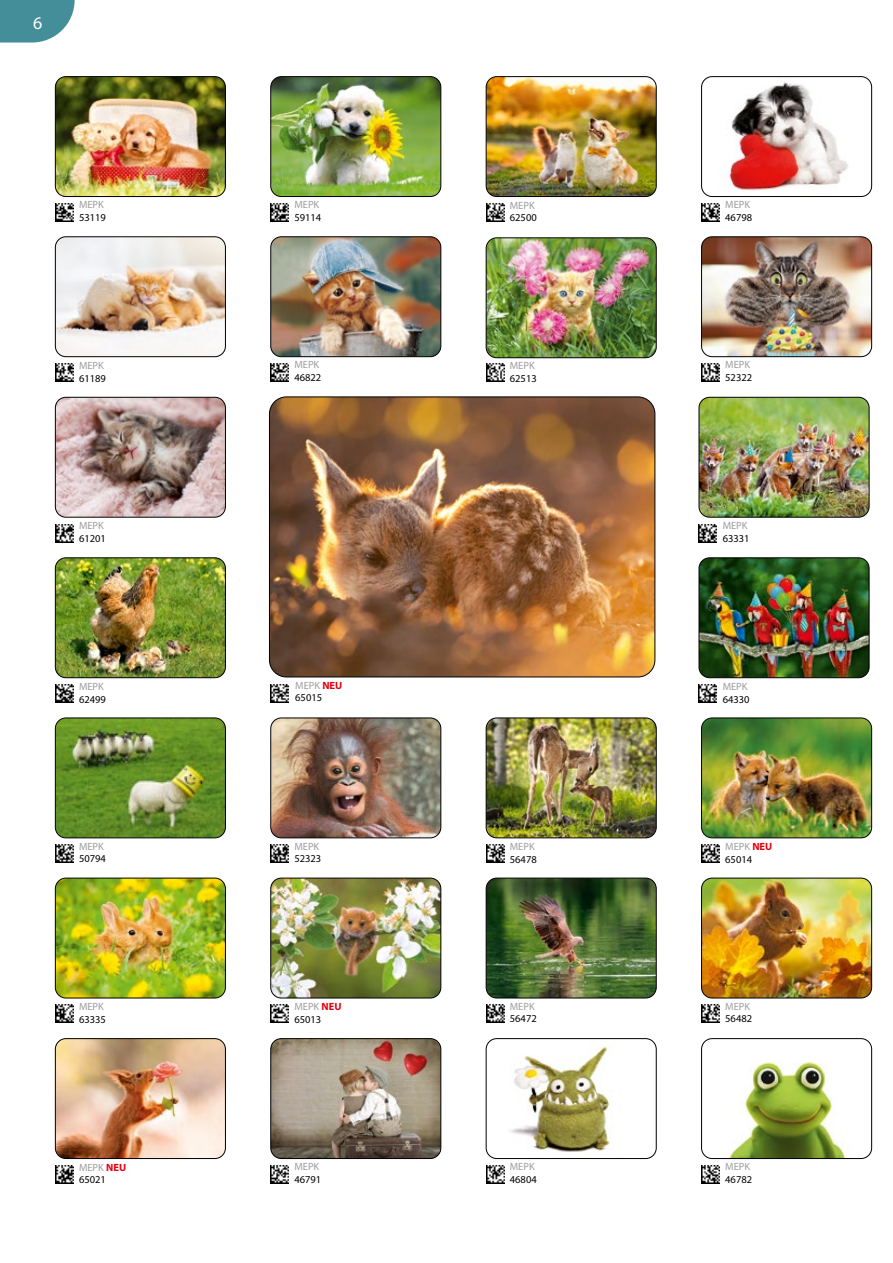
<style>
.page{position:relative;width:893px;height:1263px;background:#fff}
.page>*{position:absolute;margin:0;border:0;box-sizing:border-box;transform-origin:0 0}
.t1{font:18px "Myriad Pro";color:#fff}
.t2{font:10.5px/12.6px "Myriad Pro";color:#000}
.t3{font:10.5px "Myriad Pro";color:#9c9d9d}
.s1{color:#9c9d9d}
.s2{font-weight:700;color:#e3000f}
</style>
<div class="page">
<svg style="left:0;top:0;width:75px;height:43px;background:#5d9da6"></svg>
<img style="left:55px;top:203px;width:18px;height:18px">
<img style="left:55px;top:77px;width:170px;height:120px">
<div style="left:55px;top:77px;width:171px;height:120px;border:1px solid #000;border-radius:11px"></div>
<img style="left:271px;top:203px;width:18px;height:18px">
<img style="left:271px;top:77px;width:170px;height:119px">
<div style="left:271px;top:77px;width:170px;height:120px;border:1px solid #000;border-radius:11px"></div>
<img style="left:486px;top:203px;width:18px;height:18px">
<img style="left:486px;top:77px;width:170px;height:120px">
<div style="left:486px;top:77px;width:170px;height:120px;border:1px solid #000;border-radius:11px"></div>
<img style="left:701px;top:203px;width:18px;height:18px">
<img style="left:729px;top:82px;width:119px;height:109px">
<div style="left:701px;top:77px;width:171px;height:120px;border:1px solid #000;border-radius:11px"></div>
<img style="left:55px;top:363px;width:18px;height:18px">
<img style="left:55px;top:237px;width:170px;height:119px">
<div style="left:55px;top:237px;width:171px;height:120px;border:1px solid #000;border-radius:11px"></div>
<img style="left:271px;top:363px;width:18px;height:18px">
<img style="left:271px;top:237px;width:170px;height:120px">
<div style="left:271px;top:237px;width:170px;height:120px;border:1px solid #000;border-radius:11px"></div>
<img style="left:486px;top:363px;width:18px;height:18px">
<img style="left:486px;top:238px;width:170px;height:120px">
<div style="left:486px;top:238px;width:170px;height:120px;border:1px solid #000;border-radius:11px"></div>
<img style="left:701px;top:363px;width:18px;height:18px">
<img style="left:702px;top:237px;width:170px;height:120px">
<div style="left:701px;top:237px;width:171px;height:120px;border:1px solid #000;border-radius:11px"></div>
<img style="left:55px;top:524px;width:18px;height:18px">
<img style="left:55px;top:397px;width:170px;height:120px">
<div style="left:55px;top:397px;width:171px;height:120px;border:1px solid #000;border-radius:11px"></div>
<img style="left:699px;top:524px;width:18px;height:18px">
<img style="left:699px;top:397px;width:170px;height:120px">
<div style="left:699px;top:397px;width:170px;height:120px;border:1px solid #000;border-radius:11px"></div>
<img style="left:55px;top:684px;width:18px;height:18px">
<img style="left:55px;top:558px;width:170px;height:120px">
<div style="left:55px;top:558px;width:171px;height:120px;border:1px solid #000;border-radius:11px"></div>
<img style="left:699px;top:684px;width:18px;height:18px">
<img style="left:699px;top:558px;width:170px;height:120px">
<div style="left:699px;top:558px;width:170px;height:120px;border:1px solid #000;border-radius:11px"></div>
<img style="left:55px;top:845px;width:18px;height:18px">
<img style="left:55px;top:718px;width:170px;height:120px">
<div style="left:55px;top:718px;width:171px;height:120px;border:1px solid #000;border-radius:11px"></div>
<img style="left:271px;top:845px;width:18px;height:18px">
<img style="left:271px;top:718px;width:170px;height:120px">
<div style="left:271px;top:718px;width:170px;height:120px;border:1px solid #000;border-radius:11px"></div>
<img style="left:486px;top:845px;width:18px;height:18px">
<img style="left:486px;top:718px;width:170px;height:120px">
<div style="left:486px;top:718px;width:170px;height:120px;border:1px solid #000;border-radius:11px"></div>
<img style="left:701px;top:845px;width:18px;height:18px">
<img style="left:702px;top:718px;width:170px;height:120px">
<div style="left:701px;top:718px;width:171px;height:120px;border:1px solid #000;border-radius:11px"></div>
<img style="left:55px;top:1005px;width:18px;height:18px">
<img style="left:55px;top:878px;width:170px;height:120px">
<div style="left:55px;top:878px;width:171px;height:120px;border:1px solid #000;border-radius:11px"></div>
<img style="left:271px;top:1005px;width:18px;height:18px">
<img style="left:271px;top:878px;width:170px;height:120px">
<div style="left:271px;top:878px;width:170px;height:120px;border:1px solid #000;border-radius:11px"></div>
<img style="left:486px;top:1005px;width:18px;height:18px">
<img style="left:486px;top:878px;width:170px;height:120px">
<div style="left:486px;top:878px;width:170px;height:120px;border:1px solid #000;border-radius:11px"></div>
<img style="left:701px;top:1005px;width:18px;height:18px">
<img style="left:702px;top:878px;width:170px;height:120px">
<div style="left:701px;top:878px;width:171px;height:120px;border:1px solid #000;border-radius:11px"></div>
<img style="left:55px;top:1165px;width:18px;height:18px">
<img style="left:55px;top:1040px;width:170px;height:118px">
<div style="left:55px;top:1038px;width:171px;height:120px;border:1px solid #000;border-radius:11px"></div>
<img style="left:271px;top:1165px;width:18px;height:18px">
<img style="left:271px;top:1038px;width:170px;height:120px">
<div style="left:271px;top:1038px;width:170px;height:120px;border:1px solid #000;border-radius:11px"></div>
<img style="left:486px;top:1165px;width:18px;height:18px">
<img style="left:486px;top:1038px;width:170px;height:120px">
<div style="left:486px;top:1038px;width:170px;height:120px;border:1px solid #000;border-radius:11px"></div>
<img style="left:701px;top:1165px;width:18px;height:18px">
<img style="left:702px;top:1040px;width:170px;height:118px">
<div style="left:701px;top:1038px;width:171px;height:120px;border:1px solid #000;border-radius:11px"></div>
<img style="left:269px;top:397px;width:386px;height:280px">
<div style="left:269px;top:397px;width:386px;height:280px;border:1px solid #000;border-radius:17px"></div>
<img style="left:271px;top:684px;width:18px;height:18px">
<h1 class="t1" style="left:33px;top:12px;width:11px">6</h1>
<p class="t3" style="left:79px;top:198px;width:26px">MEPK</p>
<p class="t2" style="left:79px;top:211px;width:28px">53119</p>
<p class="t3" style="left:294px;top:198px;width:26px">MEPK</p>
<p class="t2" style="left:294px;top:211px;width:28px">59114</p>
<p class="t3" style="left:510px;top:199px;width:26px">MEPK</p>
<p class="t2" style="left:510px;top:211px;width:28px">62500</p>
<p class="t3" style="left:79px;top:359px;width:26px">MEPK</p>
<p class="t2" style="left:79px;top:371px;width:28px">61189</p>
<p class="t3" style="left:294px;top:358px;width:26px">MEPK</p>
<p class="t2" style="left:294px;top:371px;width:28px">46822</p>
<p class="t3" style="left:510px;top:359px;width:26px">MEPK</p>
<p class="t2" style="left:510px;top:371px;width:28px">62513</p>
<p class="t3" style="left:79px;top:519px;width:26px">MEPK</p>
<p class="t2" style="left:79px;top:532px;width:28px">61201</p>
<p class="t3" style="left:79px;top:680px;width:26px">MEPK</p>
<p class="t2" style="left:79px;top:692px;width:28px">62499</p>
<p class="t2" style="left:295px;top:679px;width:49px"><span class="s1">MEPK</span> <span class="s2">NEU<br></span>65015</p>
<p class="t3" style="left:79px;top:839px;width:26px">MEPK</p>
<p class="t2" style="left:79px;top:852px;width:28px">50794</p>
<p class="t3" style="left:294px;top:839px;width:26px">MEPK</p>
<p class="t2" style="left:294px;top:852px;width:28px">52323</p>
<p class="t3" style="left:510px;top:840px;width:26px">MEPK</p>
<p class="t2" style="left:510px;top:853px;width:28px">56478</p>
<p class="t3" style="left:79px;top:1000px;width:26px">MEPK</p>
<p class="t2" style="left:79px;top:1013px;width:28px">63335</p>
<p class="t2" style="left:294px;top:1000px;width:49px"><span class="s1">MEPK</span> <span class="s2">NEU<br></span>65013</p>
<p class="t3" style="left:510px;top:1000px;width:26px">MEPK</p>
<p class="t2" style="left:510px;top:1012px;width:28px">56472</p>
<p class="t2" style="left:79px;top:1161px;width:49px"><span class="s1">MEPK</span> <span class="s2">NEU<br></span>65021</p>
<p class="t3" style="left:294px;top:1160px;width:26px">MEPK</p>
<p class="t2" style="left:294px;top:1173px;width:28px">46791</p>
<p class="t3" style="left:510px;top:1160px;width:26px">MEPK</p>
<p class="t2" style="left:510px;top:1173px;width:28px">46804</p>
<p class="t3" style="left:725px;top:198px;width:26px">MEPK</p>
<p class="t2" style="left:725px;top:211px;width:28px">46798</p>
<p class="t3" style="left:725px;top:358px;width:26px">MEPK</p>
<p class="t2" style="left:725px;top:371px;width:28px">52322</p>
<p class="t3" style="left:723px;top:519px;width:26px">MEPK</p>
<p class="t2" style="left:723px;top:531px;width:28px">63331</p>
<p class="t3" style="left:723px;top:680px;width:26px">MEPK</p>
<p class="t2" style="left:723px;top:692px;width:28px">64330</p>
<p class="t2" style="left:725px;top:840px;width:49px"><span class="s1">MEPK</span> <span class="s2">NEU<br></span>65014</p>
<p class="t3" style="left:725px;top:1000px;width:26px">MEPK</p>
<p class="t2" style="left:725px;top:1012px;width:28px">56482</p>
<p class="t3" style="left:725px;top:1160px;width:26px">MEPK</p>
<p class="t2" style="left:725px;top:1173px;width:28px">46782</p>
</div>
